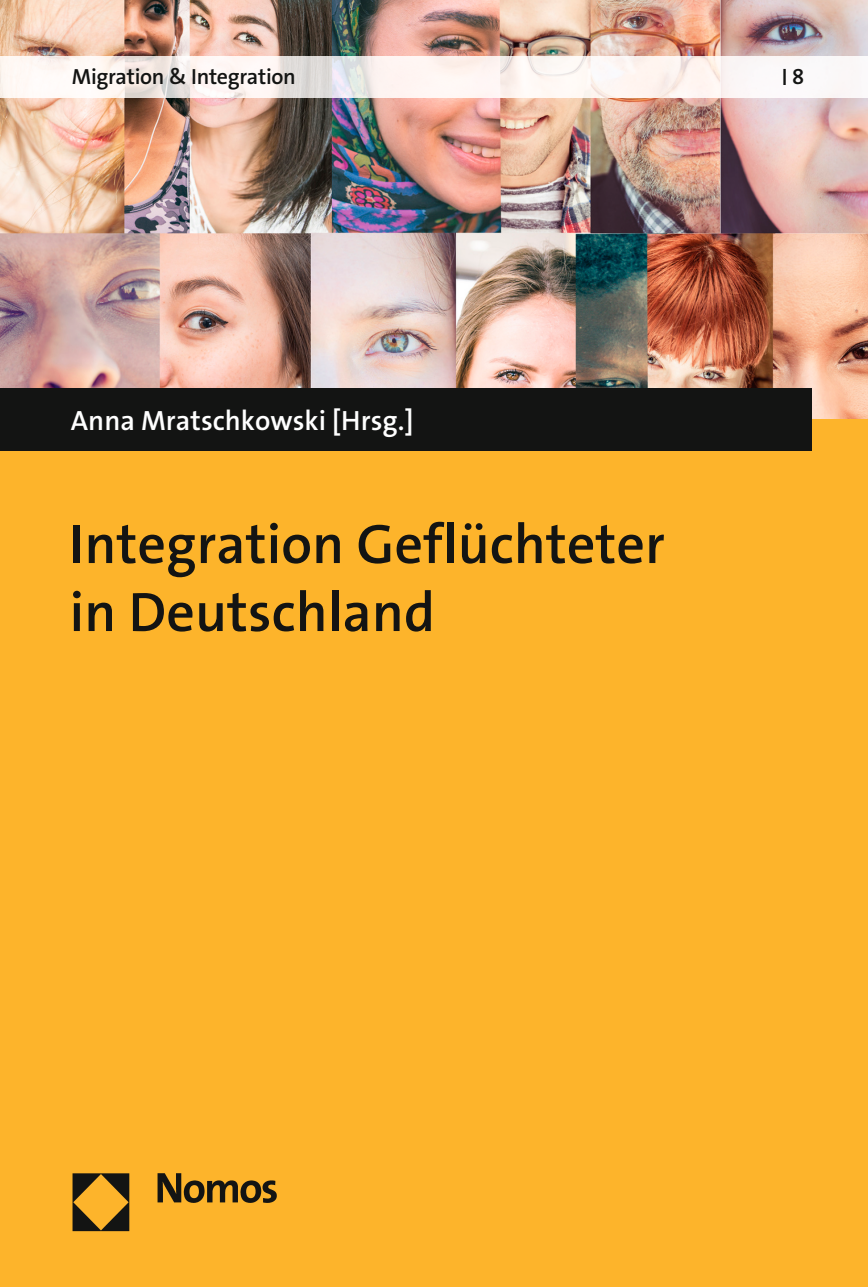
<style>
.page{position:relative;width:868px;height:1287px;background:#fff}
.page>*{position:absolute;margin:0;border:0;box-sizing:border-box;transform-origin:0 0}
.t1{font:600 56px/68px "The Sans Os F";color:#131413}
.t2{font:600 28px "The Sans Os F";color:#fff}
.t3{font:600 22px "The Sans Os F";letter-spacing:-.015em;color:#131413}
</style>
<div class="page">
<img style="left:0;top:0;width:867px;height:420px">
<div style="left:0;top:420px;width:867px;height:867px;background:#fdb42b"></div>
<img style="left:0;top:57px;width:867px;height:40px">
<img style="left:72px;top:1173px;width:205px;height:59px">
<div style="left:0;top:388px;width:811px;height:63px;background:#131413"></div>
<p class="t3" style="left:72px;top:63px;width:225px">Migration &amp; Integration</p>
<p class="t3" style="left:781px;top:63px;width:24px">l8</p>
<p class="t2" style="left:71px;top:402px;width:344px">Anna Mratschkowski [Hrsg.]</p>
<p class="t1" style="left:69px;top:511px;width:596px">Integration Geflüchteter in Deutschland</p>
</div>
